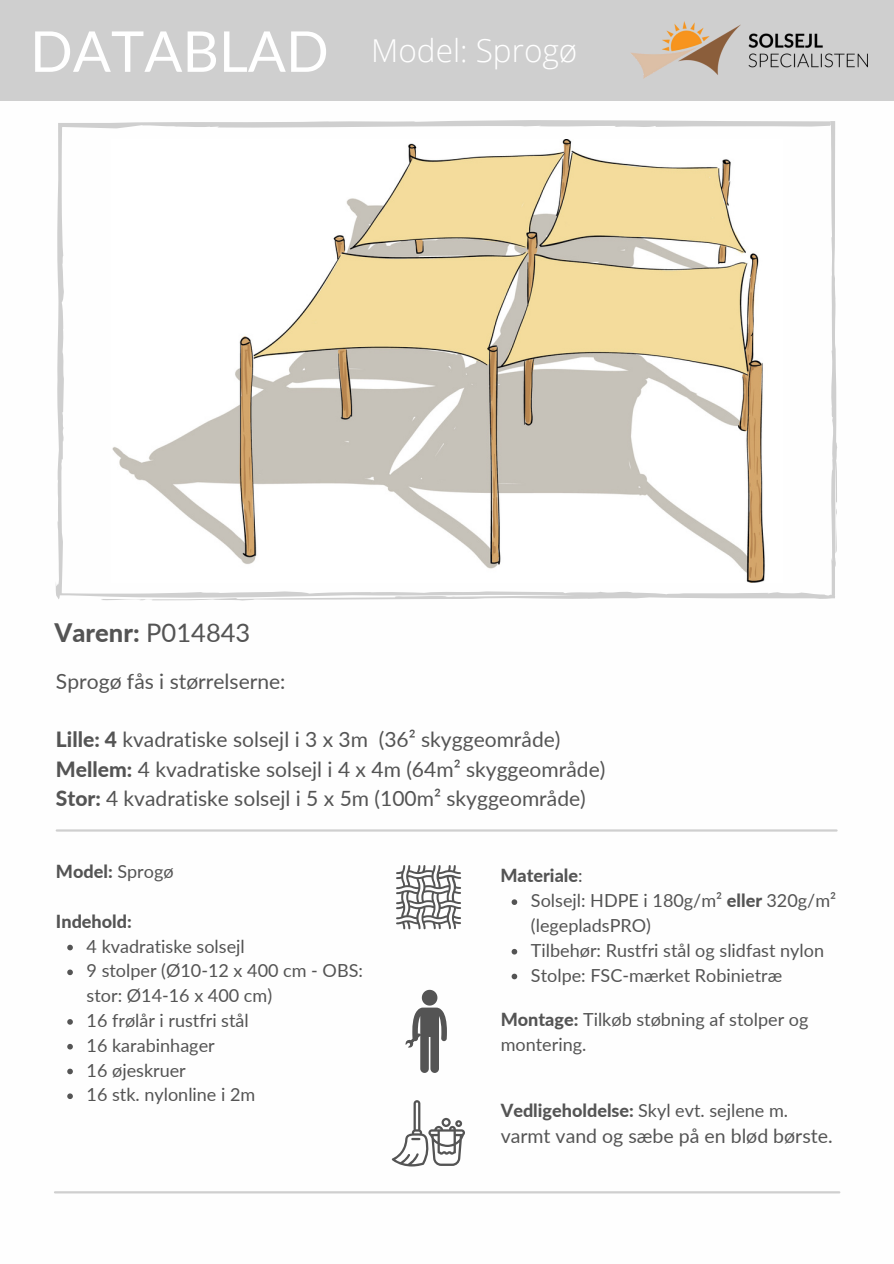
<style>
.page{position:relative;width:894px;height:1264px;background:#fff}
.page>*{position:absolute;margin:0;border:0;box-sizing:border-box;transform-origin:0 0}
.t1{font:56.4px "Lato";color:#fff}
.t2{font:300 31.5px "Open Sans";color:#fff}
.t3{font:800 25.5px "Lato";color:#545454}
.t4{font:21px "Lato";color:#545454}
.t5{font:19.5px "Lato";color:#545454}
.t6{font:18px/24.8px "Lato";color:#545454}
.t7{font:800 18px "Lato";color:#545454}
.s1{font-weight:400}
.s2{font-weight:800}
</style>
<div class="page">
<div style="left:0;top:0;width:893px;height:100px;background:#cfcfcf"></div>
<img style="left:631px;top:21px;width:236px;height:58px">
<svg style="left:56px;top:120px;width:781px;height:481px"></svg>
<svg style="left:396px;top:865px;width:65px;height:64px"></svg>
<hr style="left:55px;top:1191px;width:784px;height:2px;background:#cfcfcf">
<hr style="left:57px;top:829px;width:779px;height:2px;background:#cfcfcf">
<svg style="left:391px;top:1100px;width:74px;height:66px"></svg>
<svg style="left:405px;top:989px;width:42px;height:83px"></svg>
<img style="left:112px;top:139px;width:670px;height:443px">
<svg style="left:511px;top:899px;width:6px;height:6px"></svg>
<svg style="left:511px;top:948px;width:6px;height:6px"></svg>
<svg style="left:511px;top:973px;width:6px;height:6px"></svg>
<svg style="left:67px;top:944px;width:6px;height:6px"></svg>
<svg style="left:67px;top:969px;width:6px;height:6px"></svg>
<svg style="left:67px;top:1019px;width:6px;height:5px"></svg>
<svg style="left:67px;top:1043px;width:6px;height:6px"></svg>
<svg style="left:67px;top:1068px;width:6px;height:6px"></svg>
<svg style="left:67px;top:1093px;width:6px;height:6px"></svg>
<p class="t1" style="left:30px;top:16px;width:300px">DATABLAD</p>
<p class="t2" style="left:371px;top:28px;width:207px">Model: Sprogø</p>
<p class="t3" style="left:55px;top:617px;width:197px">Varenr: <span class="s1">P014843</span></p>
<p class="t4" style="left:56px;top:668px;width:231px">Sprogø fås i størrelserne:</p>
<p class="t4" style="left:56px;top:726px;width:506px"><span class="s2">Lille: 4</span> kvadratiske solsejl i 3 x 3m (36² skyggeområde)</p>
<p class="t4" style="left:56px;top:755px;width:551px"><span class="s2">Mellem:</span> 4 kvadratiske solsejl i 4 x 4m (64m² skyggeområde)</p>
<p class="t4" style="left:56px;top:785px;width:531px"><span class="s2">Stor:</span> 4 kvadratiske solsejl i 5 x 5m (100m² skyggeområde)</p>
<p class="t7" style="left:56px;top:860px;width:119px">Model: <span class="s1">Sprogø</span></p>
<p class="t7" style="left:56px;top:910px;width:77px">Indehold:</p>
<p class="t6" style="left:87px;top:933px;width:160px">4 kvadratiske solsejl</p>
<p class="t6" style="left:87px;top:958px;width:278px">9 stolper (Ø10-12 x 400 cm - OBS: stor: Ø14-16 x 400 cm)</p>
<p class="t6" style="left:87px;top:1007px;width:164px">16 frølår i rustfri stål</p>
<p class="t6" style="left:87px;top:1032px;width:130px">16 karabinhager</p>
<p class="t6" style="left:87px;top:1057px;width:101px">16 øjeskruer</p>
<p class="t6" style="left:87px;top:1081px;width:170px">16 stk. nylonline i 2m</p>
<p class="t7" style="left:500px;top:864px;width:84px">Materiale<span class="s1">:</span></p>
<p class="t6" style="left:531px;top:887px;width:306px">Solsejl: HDPE i 180g/m² <span class="s2">eller</span> 320g/m² (legepladsPRO)</p>
<p class="t6" style="left:531px;top:937px;width:294px">Tilbehør: Rustfri stål og slidfast nylon</p>
<p class="t6" style="left:531px;top:962px;width:253px">Stolpe: FSC-mærket Robinietræ</p>
<p class="t6" style="left:500px;top:1007px;width:309px"><span class="s2">Montage:</span> Tilkøb støbning af stolper og montering.</p>
<p class="t6" style="left:500px;top:1098px;width:289px"><span class="s2">Vedligeholdelse:</span> Skyl evt. sejlene m.</p>
<p class="t5" style="left:500px;top:1124px;width:333px">varmt vand og sæbe på en blød børste.</p>
</div>
